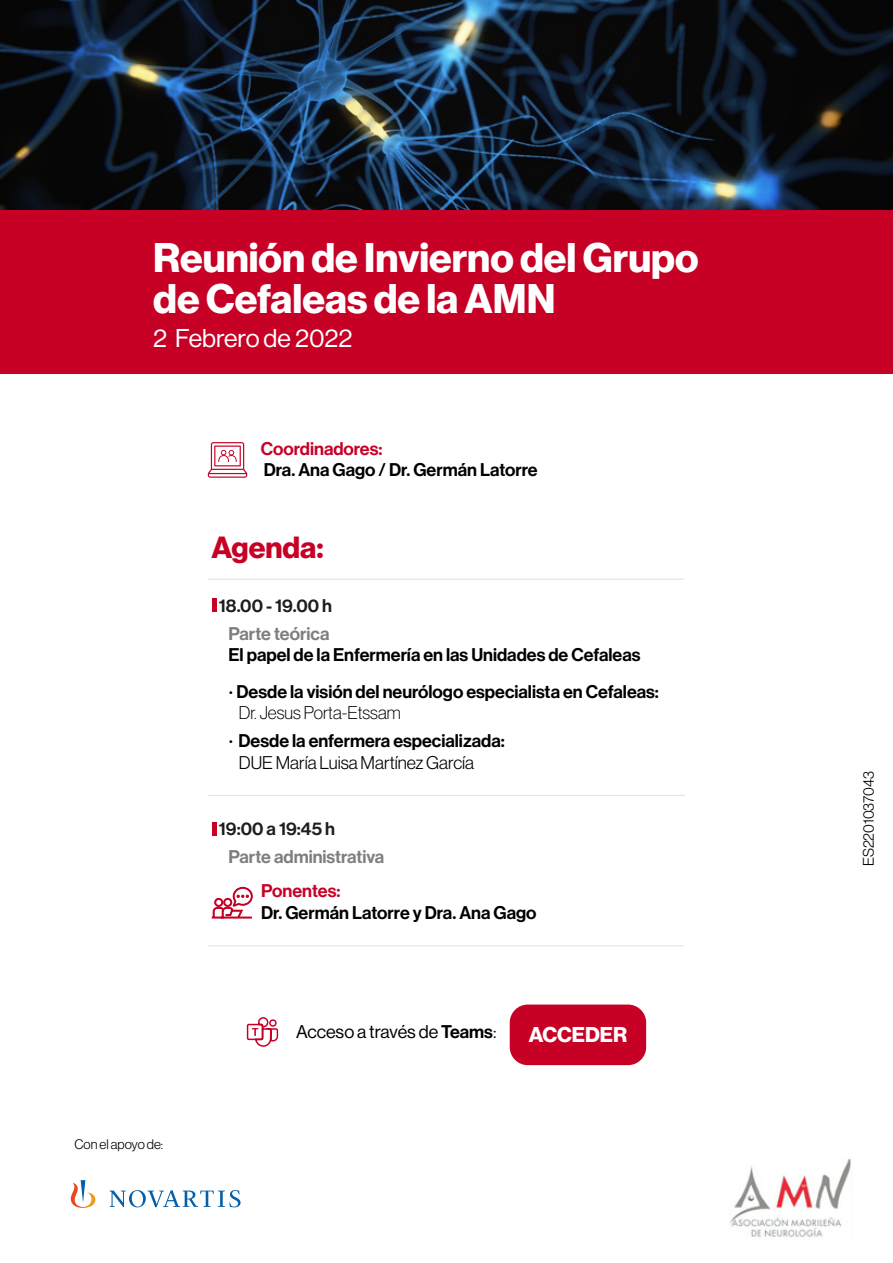
<style>
.page{position:relative;width:893px;height:1263px;background:#fff}
.page>*{position:absolute;margin:0;border:0;box-sizing:border-box;transform-origin:0 0}
.t1{font:700 40.5px/40.5px "Volta Modern Display 75";color:#fff}
.t2{font:700 30px "Volta Modern Display 75";color:#c70026}
.t3{font:25.2px "Volta Modern Display 55 Roman";color:#fff}
.t4{font:700 21px "Volta Modern Display 75";color:#fff}
.t5{font:500 18px/36.6px "Volta Modern Display 65";color:#000}
.t6{font:500 18px "Volta Modern Display 65";color:#7d7e7f}
.t7{font:300 18px "Volta Modern Display 45";color:#000}
.t8{font:500 18px "Volta Modern Display 65";color:#1d1d1b}
.t9{font:500 18px "Volta Modern Display 65";color:#c70026}
.t10{font:18px "Volta Modern Display 55 Roman";color:#000}
.t11{font:100 18px "Volta Modern Display 35";color:#000}
.t12{font:300 15px "Volta Modern Display 45";color:#000}
.t13{font:300 13.5px "Volta Modern Display 45";color:#000}
.s1{font-family:"Helvetica Neue"}
.s2{font-family:"Volta Modern Display 65";font-weight:500}
</style>
<div class="page">
<img style="left:0;top:0;width:893px;height:210px">
<div style="left:0;top:210px;width:893px;height:164px;background:#c70026"></div>
<img style="left:730px;top:1158px;width:121px;height:79px">
<svg style="left:71px;top:1180px;width:24px;height:28px"></svg>
<svg style="left:109px;top:1190px;width:132px;height:17px"></svg>
<div style="left:510px;top:1004px;width:136px;height:61px;background:#c70026;border-radius:18px"></div>
<svg style="left:247px;top:1017px;width:31px;height:30px"></svg>
<hr style="left:209px;top:795px;width:476px;height:1px;background:#dfe2e3">
<hr style="left:208px;top:579px;width:476px;height:1px;background:#dfe2e3">
<hr style="left:208px;top:945px;width:476px;height:1px;background:#dfe2e3">
<div style="left:212px;top:599px;width:5px;height:13px;background:#c70026"></div>
<div style="left:212px;top:822px;width:5px;height:13px;background:#c70026"></div>
<svg style="left:212px;top:887px;width:41px;height:31px"></svg>
<svg style="left:208px;top:442px;width:39px;height:36px"></svg>
<h1 class="t1" style="left:153px;top:238px;width:547px">Reunión de Invierno del Grupo de Cefaleas de la AMN</h1>
<h3 class="t3" style="left:153px;top:324px;width:201px">2 Febrero de 2022</h3>
<p class="t9" style="left:261px;top:438px;width:123px">Coordinadores:</p>
<p class="t5" style="left:264px;top:452px;width:275px">Dra. Ana Gago / Dr. Germán Latorre</p>
<h2 class="t2" style="left:211px;top:530px;width:114px">Agenda:</h2>
<p class="t8" style="left:219px;top:595px;width:115px">18.00 - 19.00 h</p>
<p class="t6" style="left:228px;top:623px;width:103px">Parte teórica</p>
<p class="t5" style="left:228px;top:637px;width:432px">El papel de la Enfermería en las Unidades de Cefaleas<br><span class="s1">∙</span> Desde la visión del neurólogo especialista en Cefaleas:</p>
<p class="t11" style="left:239px;top:703px;width:163px">Dr. Jesus Porta-Etssam</p>
<p class="t5" style="left:228px;top:723px;width:278px"><span class="s1">·</span> Desde la enfermera especializada:</p>
<p class="t7" style="left:239px;top:752px;width:237px">DUE María Luisa Martínez García</p>
<p class="t8" style="left:219px;top:818px;width:118px">19:00 a 19:45 h</p>
<p class="t6" style="left:228px;top:846px;width:157px">Parte administrativa</p>
<p class="t9" style="left:261px;top:880px;width:81px">Ponentes:</p>
<p class="t5" style="left:261px;top:894px;width:277px">Dr. Germán Latorre y Dra. Ana Gago</p>
<p class="t13" style="left:74px;top:1137px;width:90px">Con el apoyo de:</p>
<p class="t10" style="left:296px;top:1021px;width:202px">Acceso a través de <span class="s2">Teams</span>:</p>
<p class="t4" style="left:529px;top:1022px;width:100px">ACCEDER</p>
<p class="t12" style="left:860px;top:866px;width:96px;rotate:-90deg">ES2201037043</p>
</div>
